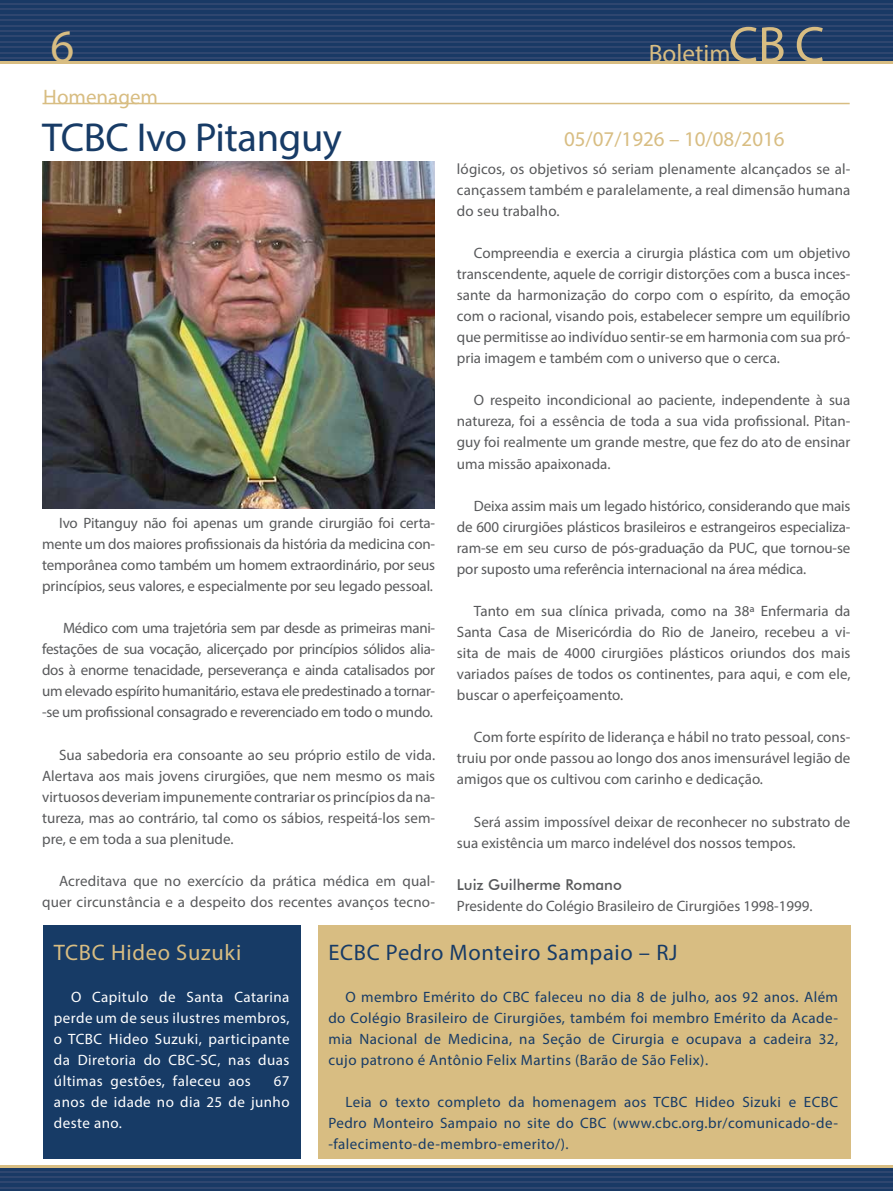
<style>
.page{position:relative;width:893px;height:1191px;background:#fff}
.page>*{position:absolute;margin:0;border:0;box-sizing:border-box;transform-origin:0 0}
.t1{font:46.5px "Myriad Pro";color:#d8bd82}
.t2{font:40.5px "Myriad Pro";letter-spacing:-.01em;color:#173b66}
.t3{font:25.35px "Myriad Pro";color:#d8bd82}
.t4{font:22.5px "Myriad Pro";letter-spacing:.03em;color:#173b66}
.t5{font:22.5px "Myriad Pro";letter-spacing:.03em;color:#d8bd82}
.t6{font:21px "Myriad Pro";color:#d8bd82}
.t7{font:15px/21px "Myriad Pro";color:#58595b;text-align:justify}
.t8{font:15px/21px "Myriad Pro";letter-spacing:.03em;color:#173b66;text-align:justify}
.t9{font:15px/21px "Myriad Pro";letter-spacing:.03em;color:#fff;text-align:justify}
.t10{font:500 15px "Futura BT";color:#58595b}
.s1{font-size:50.85px}
</style>
<div class="page">
<div style="left:0;top:0;width:893px;height:62px;background:#193965"></div>
<hr style="left:0;top:3px;width:893px;height:2px;background:#2f466f">
<hr style="left:0;top:9px;width:893px;height:1px;background:#2f466f">
<hr style="left:0;top:14px;width:893px;height:2px;background:#2f466f">
<hr style="left:0;top:19px;width:893px;height:2px;background:#2f466f">
<hr style="left:0;top:25px;width:893px;height:1px;background:#2f466f">
<hr style="left:0;top:30px;width:893px;height:2px;background:#2f466f">
<hr style="left:0;top:36px;width:893px;height:1px;background:#2f466f">
<hr style="left:0;top:41px;width:893px;height:2px;background:#2f466f">
<hr style="left:0;top:47px;width:893px;height:1px;background:#2f466f">
<hr style="left:0;top:52px;width:893px;height:1px;background:#2f466f">
<hr style="left:0;top:57px;width:893px;height:2px;background:#2f466f">
<hr style="left:0;top:62px;width:893px;height:2px;background:#d8bd82">
<svg style="left:0;top:1167px;width:893px;height:24px;background:#274268"></svg>
<hr style="left:0;top:1187px;width:893px;height:1px;background:#2f466f">
<hr style="left:0;top:1181px;width:893px;height:2px;background:#2f466f">
<hr style="left:0;top:1176px;width:893px;height:1px;background:#2f466f">
<hr style="left:0;top:1170px;width:893px;height:2px;background:#2f466f">
<hr style="left:0;top:1165px;width:893px;height:2px;background:#d8bd82">
<hr style="left:42px;top:103px;width:808px;height:1px;background:#d8bd82">
<img style="left:42px;top:161px;width:393px;height:347px">
<div style="left:43px;top:925px;width:257px;height:234px;background:#173b66"></div>
<div style="left:318px;top:925px;width:533px;height:234px;background:#d8bd82"></div>
<h1 class="t1" style="left:51px;top:18px;width:25px">6</h1>
<h3 class="t3" style="left:649px;top:38px;width:177px">Boletim<span class="s1">CB C</span></h3>
<h3 class="t6" style="left:43px;top:84px;width:116px">Homenagem</h3>
<h2 class="t2" style="left:42px;top:112px;width:301px">TCBC Ivo Pitanguy</h2>
<p class="t7" style="left:42px;top:512px;width:395px;text-indent:17px">Ivo Pitanguy não foi apenas um grande cirurgião foi certa&shy;mente um dos maiores profissionais da história da medicina con&shy;temporânea como também um homem extraordinário, por seus princípios, seus valores, e especialmente por seu legado pessoal.</p>
<p class="t7" style="left:42px;top:617px;width:395px;text-indent:21px">Médico com uma trajetória sem par desde as primeiras mani&shy;festações de sua vocação, alicerçado por princípios sólidos alia&shy;dos à enorme tenacidade, perseverança e ainda catalisados por um elevado espírito humanitário, estava ele predestinado a tornar--se um profissional consagrado e reverenciado em todo o mundo.</p>
<p class="t7" style="left:42px;top:744px;width:395px;text-indent:17px">Sua sabedoria era consoante ao seu próprio estilo de vida.<br>Alertava aos mais jovens cirurgiões, que nem mesmo os mais virtuosos deveriam impunemente contrariar os princípios da na&shy;tureza, mas ao contrário, tal como os sábios, respeitá-los sem&shy;pre, e em toda a sua plenitude.</p>
<p class="t7" style="left:42px;top:870px;width:394px;text-align:right">Acreditava que no exercício da prática médica em qual&shy;quer circunstância e a despeito dos recentes avanços tecno-</p>
<h3 class="t6" style="left:564px;top:126px;width:222px">05/07/1926 – 10/08/2016</h3>
<p class="t7" style="left:457px;top:158px;width:395px">lógicos, os objetivos só seriam plenamente alcançados se al&shy;cançassem também e paralelamente, a real dimensão humana do seu trabalho.</p>
<p class="t7" style="left:457px;top:242px;width:395px;text-indent:17px">Compreendia e exercia a cirurgia plástica com um objetivo transcendente, aquele de corrigir distorções com a busca inces&shy;sante da harmonização do corpo com o espírito, da emoção com o racional, visando pois, estabelecer sempre um equilíbrio que permitisse ao indivíduo sentir-se em harmonia com sua pró&shy;pria imagem e também com o universo que o cerca.</p>
<p class="t7" style="left:457px;top:390px;width:395px;text-indent:17px">O respeito incondicional ao paciente, independente à sua natureza, foi a essência de toda a sua vida profissional. Pitan&shy;guy foi realmente um grande mestre, que fez do ato de ensinar uma missão apaixonada.</p>
<p class="t7" style="left:457px;top:495px;width:395px;text-indent:17px">Deixa assim mais um legado histórico, considerando que mais de 600 cirurgiões plásticos brasileiros e estrangeiros especializa&shy;ram-se em seu curso de pós-graduação da PUC, que tornou-se por suposto uma referência internacional na área médica.</p>
<p class="t7" style="left:457px;top:600px;width:395px;text-indent:17px">Tanto em sua clínica privada, como na 38ª Enfermaria da Santa Casa de Misericórdia do Rio de Janeiro, recebeu a vi&shy;sita de mais de 4000 cirurgiões plásticos oriundos dos mais variados países de todos os continentes, para aqui, e com ele, buscar o aperfeiçoamento.</p>
<p class="t7" style="left:457px;top:726px;width:395px;text-indent:17px">Com forte espírito de liderança e hábil no trato pessoal, cons&shy;truiu por onde passou ao longo dos anos imensurável legião de amigos que os cultivou com carinho e dedicação.</p>
<p class="t7" style="left:457px;top:811px;width:395px;text-indent:17px">Será assim impossível deixar de reconhecer no substrato de sua existência um marco indelével dos nossos tempos.</p>
<p class="t10" style="left:457px;top:875px;width:166px">Luiz Guilherme Romano</p>
<p class="t7" style="left:457px;top:895px;width:357px">Presidente do Colégio Brasileiro de Cirurgiões 1998-1999.</p>
<h3 class="t5" style="left:54px;top:938px;width:189px">TCBC Hideo Suzuki</h3>
<p class="t9" style="left:54px;top:986px;width:237px;text-indent:17px">O Capitulo de Santa Catarina perde um de seus ilustres membros, o TCBC Hideo Suzuki, participante da Diretoria do CBC-SC, nas duas últimas gestões, faleceu aos</p>
<p class="t9" style="left:54px;top:1070px;width:237px;text-indent:220px">67 anos de idade no dia 25 de junho deste ano.</p>
<h3 class="t4" style="left:328px;top:938px;width:351px">ECBC Pedro Monteiro Sampaio – RJ</h3>
<p class="t8" style="left:328px;top:986px;width:511px;text-indent:17px">O membro Emérito do CBC faleceu no dia 8 de julho, aos 92 anos. Além do Colégio Brasileiro de Cirurgiões, também foi membro Emérito da Acade&shy;mia Nacional de Medicina, na Seção de Cirurgia e ocupava a cadeira 32, cujo patrono é Antônio Felix Martins (Barão de São Felix).</p>
<p class="t8" style="left:328px;top:1091px;width:511px;text-indent:17px">Leia o texto completo da homenagem aos TCBC Hideo Sizuki e ECBC Pedro Monteiro Sampaio no site do CBC (www.cbc.org.br/comunicado-de--falecimento-de-membro-emerito/).</p>
</div>
